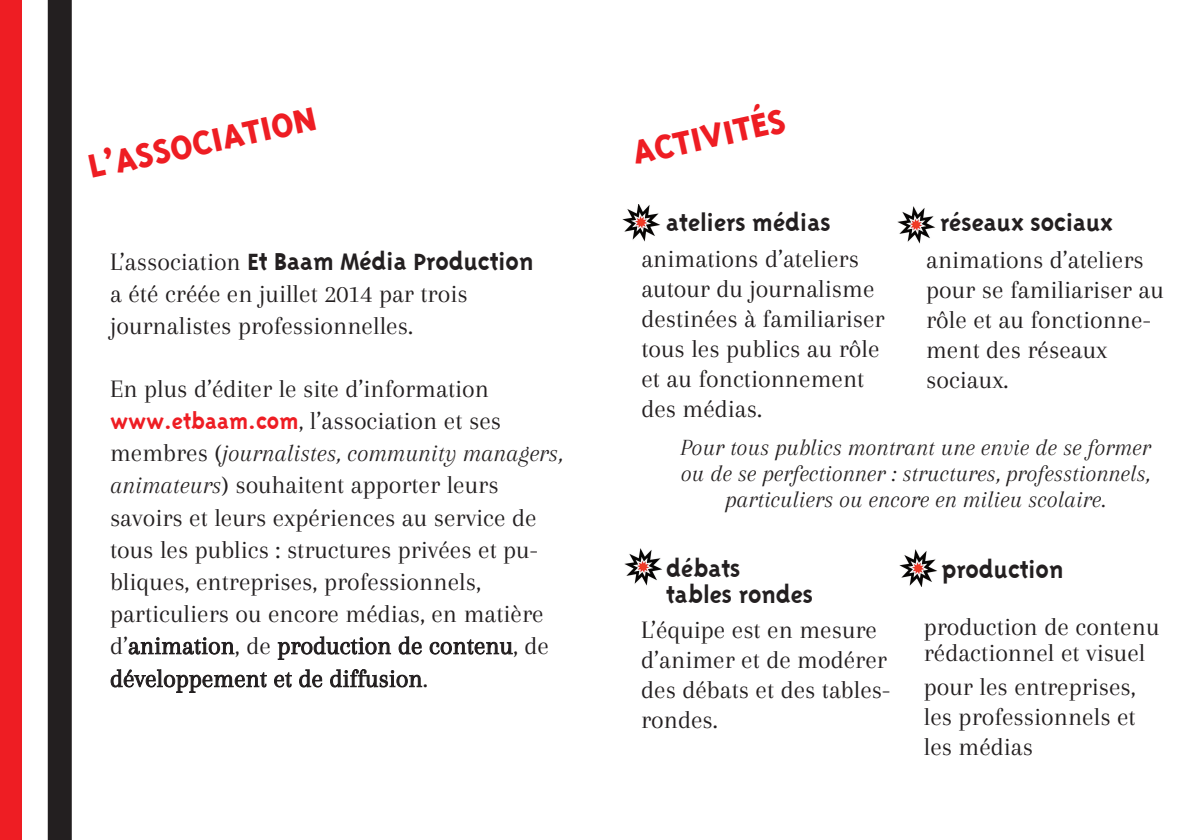
<style>
.page{position:relative;width:1191px;height:840px;background:#fff}
.page>*{position:absolute;margin:0;border:0;box-sizing:border-box;transform-origin:0 0}
.t1{font:800 38px "Triplex";color:#ee1d23}
.t2{font:700 27px/26px "Triplex";color:#231f20}
.t3{font:26px/30px "Arapey";color:#231f20}
.t4{font:italic 25px "Arapey";color:#231f20}
.t5{font:italic 24px/26px "Arapey";color:#231f20;text-align:center}
.s1{font-family:"Arapey";font-weight:400;font-size:26px}
.s2{font-family:"Triplex";font-weight:700;font-size:25px;color:#ee1d23}
.s3{font-size:25px}
.s4{font-style:normal;font-size:26px}
.s5{font-style:italic;font-size:25px}
.s6{font-size:27px}
</style>
<div class="page">
<div style="left:0;top:0;width:22px;height:839px;background:#ee1d23"></div>
<div style="left:48px;top:0;width:24px;height:839px;background:#231f20"></div>
<img style="left:622px;top:204px;width:38px;height:37px">
<img style="left:897px;top:207px;width:38px;height:36px">
<img style="left:624px;top:548px;width:38px;height:37px">
<img style="left:900px;top:549px;width:37px;height:37px">
<h1 class="t1" style="left:86px;top:152px;width:234px;rotate:-12deg">L’ASSOCIATION</h1>
<h1 class="t1" style="left:630px;top:138px;width:157px;rotate:-12deg">ACTIVITÉS</h1>
<p class="t2" style="left:110px;top:250px;width:425px"><span class="s1">L’association</span> Et Baam Média Production</p>
<p class="t3" style="left:110px;top:278px;width:359px;line-height:31.8px">a été créée en juillet 2014 par trois journalistes professionnelles.</p>
<p class="t3" style="left:110px;top:372px;width:392px;line-height:32px">En plus d’éditer le site d’information <span class="s2">www.etbaam.com</span><span class="s3">,</span> l’association et ses</p>
<p class="t4" style="left:110px;top:439px;width:454px"><span class="s4">membres (</span>journalistes, community managers,</p>
<p class="t3" style="left:110px;top:468px;width:440px;line-height:32.2px"><span class="s5">animateurs</span>) souhaitent apporter leurs savoirs et leurs expériences au service de tous les publics : structures privées et pu&shy;bliques, entreprises, professionnels, particuliers ou encore médias, en matière d’animation, de production de contenu, de développement et de diffusion<span class="s6">.</span></p>
<p class="t2" style="left:666px;top:211px;width:166px">ateliers médias</p>
<p class="t2" style="left:940px;top:211px;width:175px">réseaux sociaux</p>
<p class="t3" style="left:641px;top:243px;width:245px">animations d’ateliers autour du journalisme destinées à familiariser tous les publics au rôle et au fonctionnement des médias.</p>
<p class="t3" style="left:926px;top:244px;width:239px">animations d’ateliers pour se familiariser au rôle et au fonctionne&shy;ment des réseaux sociaux.</p>
<p class="t5" style="left:680px;top:433px;width:472px">Pour tous publics montrant une envie de se former ou de se perfectionner : structures, professtionnels, particuliers ou encore en milieu scolaire.</p>
<p class="t2" style="left:666px;top:557px;width:148px">débats<br>tables rondes</p>
<p class="t2" style="left:941px;top:558px;width:124px">production</p>
<p class="t3" style="left:641px;top:614px;width:251px">L’équipe est en mesure d’animer et de modérer des débats et des tables&shy;rondes.</p>
<p class="t3" style="left:923px;top:612px;width:237px;line-height:26.6px">production de contenu rédactionnel et visuel</p>
<p class="t3" style="left:923px;top:671px;width:213px;text-align:justify">pour les entreprises, les professionnels et les médias</p>
</div>
